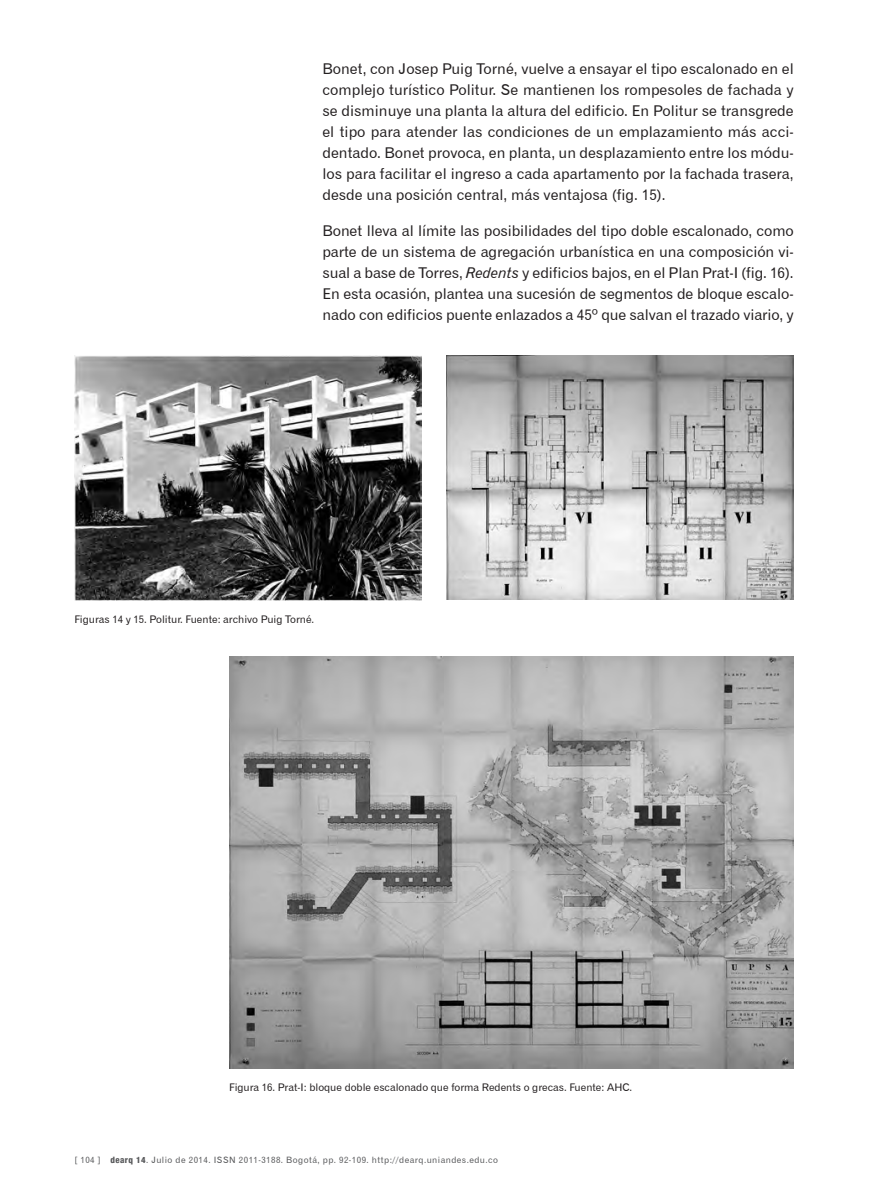
<style>
.page{position:relative;width:893px;height:1191px;background:#fff}
.page>*{position:absolute;margin:0;border:0;box-sizing:border-box;transform-origin:0 0}
.t1{font:14.88px/21px "Gothic 720 BT Roman B";letter-spacing:-.005em;color:#231f20;text-align:justify}
.t2{font:10.5px "Gothic 720 BT Roman B";color:#231f20}
.t3{font:8.75px "Gothic 720 BT Roman B";letter-spacing:.05em;color:#57585a}
.s1{font-family:"Gothic 720 BT Italic B"}
.s2{font-family:"Helvetica 87";font-weight:800;font-stretch:condensed}
</style>
<div class="page">
<img style="left:74px;top:355px;width:348px;height:245px">
<img style="left:446px;top:355px;width:347px;height:244px">
<img style="left:229px;top:656px;width:565px;height:413px">
<p class="t1" style="left:322px;top:58px;width:473px">Bonet, con Josep Puig Torné, vuelve a ensayar el tipo escalonado en el complejo turístico Politur. Se mantienen los rompesoles de fachada y se disminuye una planta la altura del edificio. En Politur se transgrede el tipo para atender las condiciones de un emplazamiento más acci&shy;dentado. Bonet provoca, en planta, un desplazamiento entre los módu&shy;los para facilitar el ingreso a cada apartamento por la fachada trasera, desde una posición central, más ventajosa (fig. 15).</p>
<p class="t1" style="left:322px;top:220px;width:473px">Bonet lleva al límite las posibilidades del tipo doble escalonado, como parte de un sistema de agregación urbanística en una composición vi&shy;sual a base de Torres, <span class="s1">Redents</span> y edificios bajos, en el Plan Prat-I (fig. 16).<br>En esta ocasión, plantea una sucesión de segmentos de bloque escalo&shy;nado con edificios puente enlazados a 45º que salvan el trazado viario, y</p>
<p class="t2" style="left:74px;top:613px;width:241px">Figuras 14 y 15. Politur. Fuente: archivo Puig Torné.</p>
<p class="t2" style="left:229px;top:1081px;width:405px">Figura 16. Prat-I: bloque doble escalonado que forma Redents o grecas. Fuente: AHC.</p>
<p class="t3" style="left:74px;top:1154px;width:425px">[ 104 ] <span class="s2">dearq 14</span>. Julio de 2014. ISSN 2011-3188. Bogotá, pp. 92-109. http://dearq.uniandes.edu.co</p>
</div>
